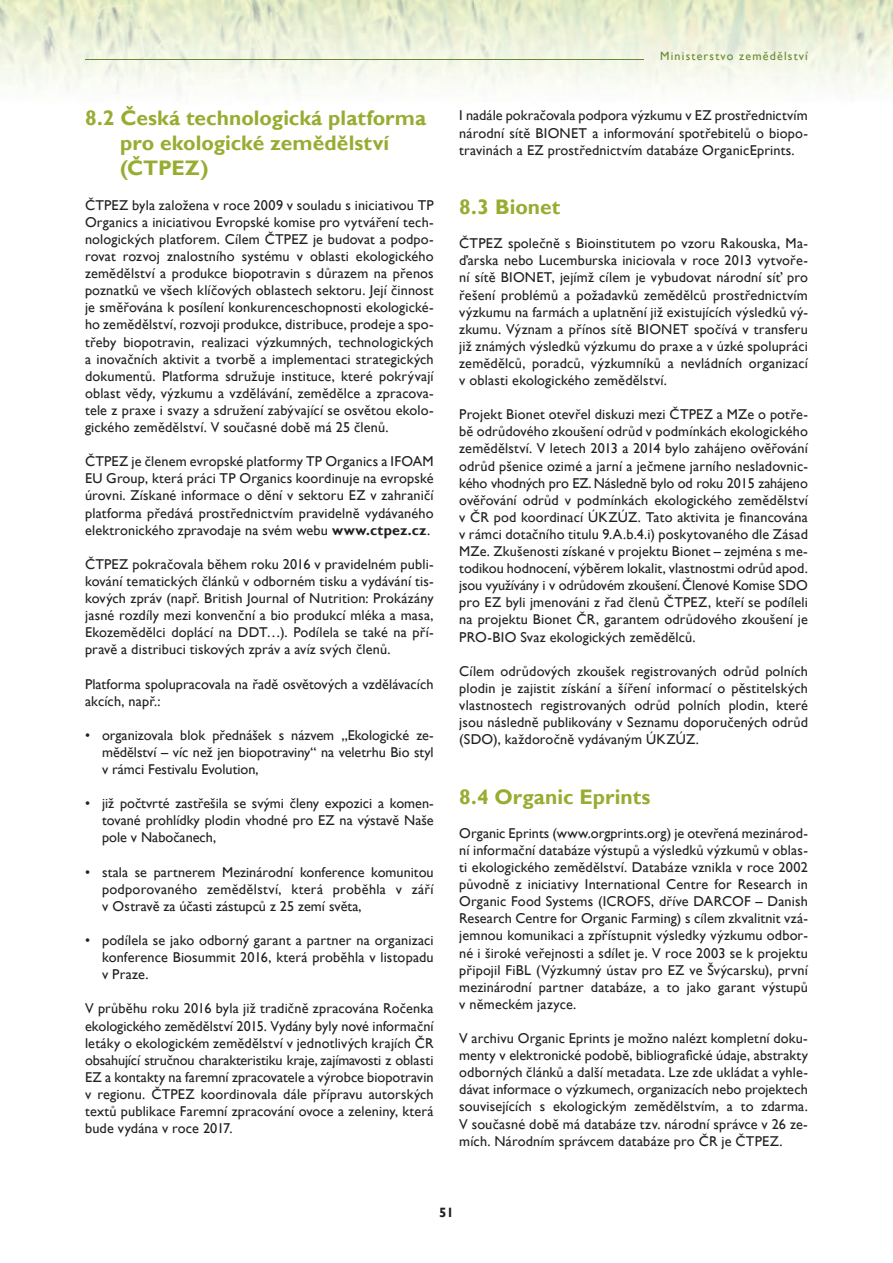
<style>
.page{position:relative;width:893px;height:1263px;background:#fff}
.page>*{position:absolute;margin:0;border:0;box-sizing:border-box;transform-origin:0 0}
.t1{font:700 21px/25.2px "Gill Sans";color:#97ad32}
.t2{font:14.25px/17.1px "Gill Sans";letter-spacing:.01em;color:#231f20;text-align:justify}
.t3{font:700 13.5px "Gill Sans";color:#231f20}
.t4{font:12px "Gill Sans";letter-spacing:.1em;color:#67892c}
.s1{font-weight:700}
</style>
<div class="page">
<img style="left:0;top:0;width:893px;height:94px">
<hr style="left:85px;top:59px;width:559px;height:1px;background:#67892c">
<h1 class="t1" style="left:120px;top:106px;width:308px;text-indent:-35px">8.2 Česká technologická platforma pro ekologické zemědělství (ČTPEZ)</h1>
<p class="t2" style="left:85px;top:197px;width:350px">ČTPEZ byla založena v roce 2009 v souladu s iniciativou TP Organics a iniciativou Evropské komise pro vytváření tech&shy;nologických platforem. Cílem ČTPEZ je budovat a podpo&shy;rovat rozvoj znalostního systému v oblasti ekologického zemědělství a produkce biopotravin s důrazem na přenos poznatků ve všech klíčových oblastech sektoru. Její činnost je směřována k posílení konkurenceschopnosti ekologické&shy;ho zemědělství, rozvoji produkce, distribuce, prodeje a spo&shy;třeby biopotravin, realizaci výzkumných, technologických a inovačních aktivit a tvorbě a implementaci strategických dokumentů. Platforma sdružuje instituce, které pokrývají oblast vědy, výzkumu a vzdělávání, zemědělce a zpracova&shy;tele z praxe i svazy a sdružení zabývající se osvětou ekolo&shy;gického zemědělství. V současné době má 25 členů.</p>
<p class="t2" style="left:85px;top:453px;width:350px">ČTPEZ je členem evropské platformy TP Organics a IFOAM EU Group, která práci TP Organics koordinuje na evropské úrovni. Získané informace o dění v sektoru EZ v zahraničí platforma předává prostřednictvím pravidelně vydávaného elektronického zpravodaje na svém webu <span class="s1">www.ctpez.cz</span>.</p>
<p class="t2" style="left:85px;top:556px;width:350px">ČTPEZ pokračovala během roku 2016 v pravidelném publi&shy;kování tematických článků v odborném tisku a vydávání tis&shy;kových zpráv (např. British Journal of Nutrition: Prokázány jasné rozdíly mezi konvenční a bio produkcí mléka a masa, Ekozemědělci doplácí na DDT…). Podílela se také na pří&shy;pravě a distribuci tiskových zpráv a avíz svých členů.</p>
<p class="t2" style="left:85px;top:675px;width:350px">Platforma spolupracovala na řadě osvětových a vzdělávacích akcích, např.:</p>
<p class="t2" style="left:102px;top:727px;width:333px;text-indent:-17px">• organizovala blok přednášek s názvem „Ekologické ze&shy;mědělství – víc než jen biopotraviny“ na veletrhu Bio styl v rámci Festivalu Evolution,</p>
<p class="t2" style="left:102px;top:795px;width:333px;text-indent:-17px">• již počtvrté zastřešila se svými členy expozici a komen&shy;tované prohlídky plodin vhodné pro EZ na výstavě Naše pole v Nabočanech,</p>
<p class="t2" style="left:102px;top:863px;width:333px;text-indent:-17px">• stala se partnerem Mezinárodní konference komunitou podporovaného zemědělství, která proběhla v září v Ostravě za účasti zástupců z 25 zemí světa,</p>
<p class="t2" style="left:102px;top:932px;width:333px;text-indent:-17px">• podílela se jako odborný garant a partner na organizaci konference Biosummit 2016, která proběhla v listopadu v Praze.</p>
<p class="t2" style="left:85px;top:1000px;width:350px">V průběhu roku 2016 byla již tradičně zpracována Ročenka ekologického zemědělství 2015. Vydány byly nové informační letáky o ekologickém zemědělství v jednotlivých krajích ČR obsahující stručnou charakteristiku kraje, zajímavosti z oblasti EZ a kontakty na faremní zpracovatele a výrobce biopotravin v regionu. ČTPEZ koordinovala dále přípravu autorských textů publikace Faremní zpracování ovoce a zeleniny, která bude vydána v roce 2017.</p>
<p class="t4" style="left:660px;top:49px;width:149px">Ministerstvo zemědělství</p>
<p class="t2" style="left:459px;top:107px;width:350px">I nadále pokračovala podpora výzkumu v EZ prostřednictvím národní sítě BIONET a informování spotřebitelů o biopo&shy;travinách a EZ prostřednictvím databáze OrganicEprints.</p>
<h1 class="t1" style="left:459px;top:195px;width:102px">8.3 Bionet</h1>
<p class="t2" style="left:459px;top:235px;width:350px">ČTPEZ společně s Bioinstitutem po vzoru Rakouska, Ma&shy;ďarska nebo Lucemburska iniciovala v roce 2013 vytvoře&shy;ní sítě BIONET, jejímž cílem je vybudovat národní síť pro řešení problémů a požadavků zemědělců prostřednictvím výzkumu na farmách a uplatnění již existujících výsledků vý&shy;zkumu. Význam a přínos sítě BIONET spočívá v transferu již známých výsledků výzkumu do praxe a v úzké spolupráci zemědělců, poradců, výzkumníků a nevládních organizací v oblasti ekologického zemědělství.</p>
<p class="t2" style="left:459px;top:406px;width:350px">Projekt Bionet otevřel diskuzi mezi ČTPEZ a MZe o potře&shy;bě odrůdového zkoušení odrůd v podmínkách ekologického zemědělství. V letech 2013 a 2014 bylo zahájeno ověřování odrůd pšenice ozimé a jarní a ječmene jarního nesladovnic&shy;kého vhodných pro EZ. Následně bylo od roku 2015 zahájeno ověřování odrůd v podmínkách ekologického zemědělství v ČR pod koordinací ÚKZÚZ. Tato aktivita je financována v rámci dotačního titulu 9.A.b.4.i) poskytovaného dle Zásad MZe. Zkušenosti získané v projektu Bionet – zejména s me&shy;todikou hodnocení, výběrem lokalit, vlastnostmi odrůd apod. jsou využívány i v odrůdovém zkoušení. Členové Komise SDO pro EZ byli jmenováni z řad členů ČTPEZ, kteří se podíleli na projektu Bionet ČR, garantem odrůdového zkoušení je PRO-BIO Svaz ekologických zemědělců.</p>
<p class="t2" style="left:459px;top:663px;width:350px">Cílem odrůdových zkoušek registrovaných odrůd polních plodin je zajistit získání a šíření informací o pěstitelských vlastnostech registrovaných odrůd polních plodin, které jsou následně publikovány v Seznamu doporučených odrůd (SDO), každoročně vydávaným ÚKZÚZ.</p>
<h1 class="t1" style="left:459px;top:784px;width:193px">8.4 Organic Eprints</h1>
<p class="t2" style="left:459px;top:825px;width:350px">Organic Eprints (www.orgprints.org) je otevřená mezinárod&shy;ní informační databáze výstupů a výsledků výzkumů v oblas&shy;ti ekologického zemědělství. Databáze vznikla v roce 2002 původně z iniciativy International Centre for Research in Organic Food Systems (ICROFS, dříve DARCOF – Danish Research Centre for Organic Farming) s cílem zkvalitnit vzá&shy;jemnou komunikaci a zpřístupnit výsledky výzkumu odbor&shy;né i široké veřejnosti a sdílet je. V roce 2003 se k projektu připojil FiBL (Výzkumný ústav pro EZ ve Švýcarsku), první mezinárodní partner databáze, a to jako garant výstupů v německém jazyce.</p>
<p class="t2" style="left:459px;top:1030px;width:350px">V archivu Organic Eprints je možno nalézt kompletní doku&shy;menty v elektronické podobě, bibliografické údaje, abstrakty odborných článků a další metadata. Lze zde ukládat a vyhle&shy;dávat informace o výzkumech, organizacích nebo projektech souvisejících s ekologickým zemědělstvím, a to zdarma.<br>V současné době má databáze tzv. národní správce v 26 ze&shy;mích. Národním správcem databáze pro ČR je ČTPEZ.</p>
<p class="t3" style="left:439px;top:1204px;width:16px">51</p>
</div>
